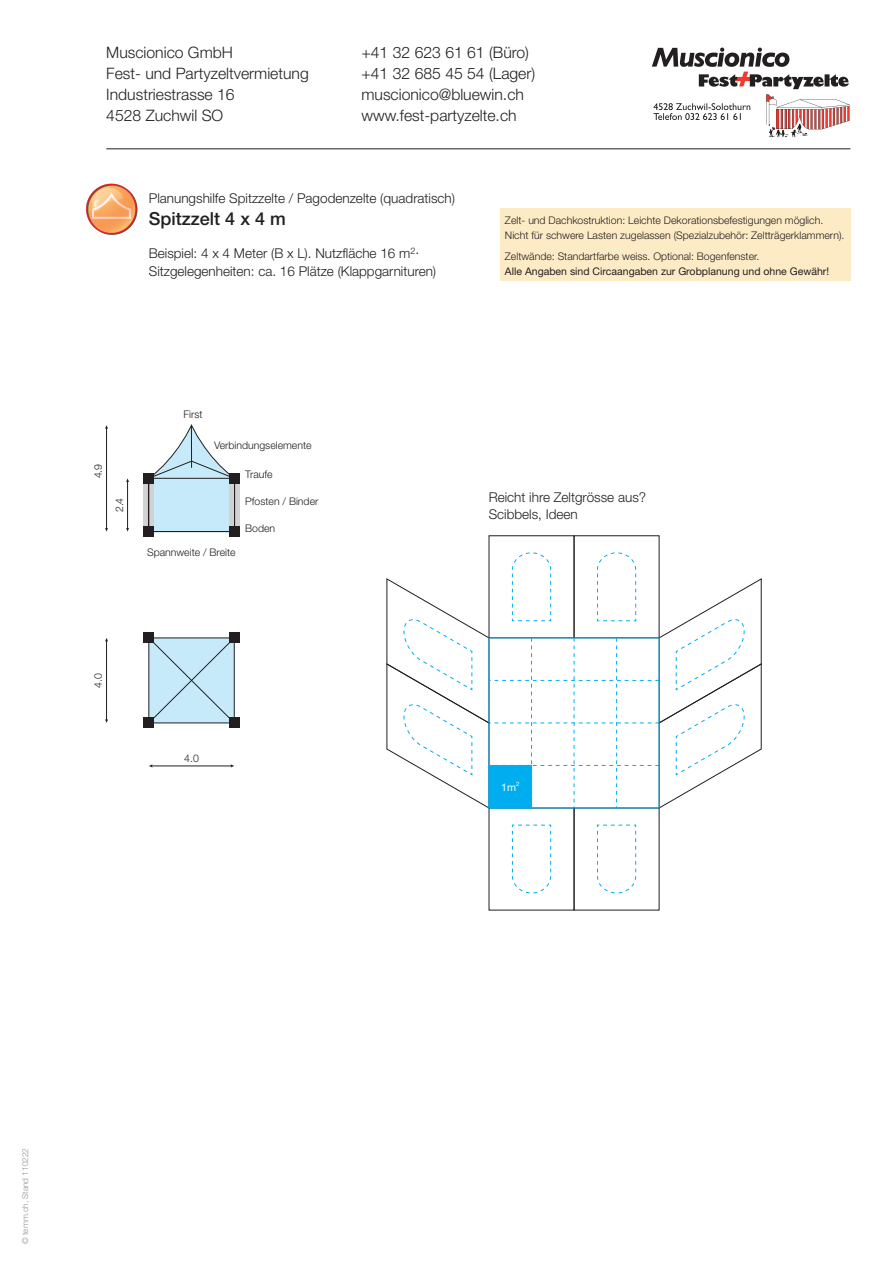
<style>
.page{position:relative;width:893px;height:1263px;background:#fff}
.page>*{position:absolute;margin:0;border:0;box-sizing:border-box;transform-origin:0 0}
.t1{font:500 18px "Helvetica Neue";color:#231f20}
.t2{font:300 15.75px/21px "Helvetica Neue";color:#231f20}
.t3{font:300 13.5px/17.2px "Helvetica Neue";color:#231f20}
.t4{font:300 10.5px/14.2px "Helvetica Neue";color:#231f20}
.t5{font:10.5px "Helvetica Neue";color:#231f20}
.t6{font:10.5px "Helvetica Neue";color:#fff}
.t7{font:300 8.25px "Helvetica Neue";color:#939598}
</style>
<div class="page">
<svg style="left:652px;top:48px;width:197px;height:89px"></svg>
<div style="left:500px;top:208px;width:350px;height:73px;background:#fdebc5"></div>
<img style="left:86px;top:183px;width:52px;height:52px">
<div style="left:489px;top:535px;width:85px;height:103px;border:1px solid #231f20"></div>
<div style="left:574px;top:535px;width:85px;height:103px;border:1px solid #231f20"></div>
<svg style="left:597px;top:824px;width:39px;height:70px"></svg>
<div style="left:574px;top:808px;width:85px;height:102px;border:1px solid #231f20"></div>
<svg style="left:512px;top:824px;width:39px;height:70px"></svg>
<svg style="left:148px;top:637px;width:87px;height:87px;background:#bbdbea"></svg>
<svg style="left:235px;top:484px;width:5px;height:42px"></svg>
<div style="left:229px;top:473px;width:11px;height:11px;background:#231f20"></div>
<div style="left:229px;top:526px;width:11px;height:11px;background:#231f20"></div>
<div style="left:229px;top:633px;width:11px;height:10px;background:#231f20"></div>
<div style="left:144px;top:632px;width:10px;height:11px;background:#231f20"></div>
<div style="left:229px;top:718px;width:11px;height:10px;background:#231f20"></div>
<div style="left:144px;top:718px;width:10px;height:10px;background:#231f20"></div>
<div style="left:144px;top:473px;width:10px;height:64px;background:#d1d2d4"></div>
<div style="left:144px;top:473px;width:10px;height:11px;background:#231f20"></div>
<div style="left:144px;top:526px;width:10px;height:11px;background:#231f20"></div>
<svg style="left:386px;top:552px;width:376px;height:257px"></svg>
<div style="left:489px;top:765px;width:43px;height:43px;background:#00aeef"></div>
<hr style="left:106px;top:640px;width:1px;height:80px;background:#231f20">
<hr style="left:127px;top:481px;width:1px;height:48px;background:#231f20">
<hr style="left:106px;top:428px;width:1px;height:101px;background:#231f20">
<hr style="left:151px;top:766px;width:81px;height:1px;background:#231f20">
<svg style="left:148px;top:424px;width:87px;height:108px"></svg>
<hr style="left:106px;top:148px;width:744px;height:1px;background:#231f20">
<h2 class="t2" style="left:106px;top:42px;width:204px">Muscionico GmbH<br>Fest- und Partyzeltvermietung<br>Industriestrasse 16<br>4528 Zuchwil SO</h2>
<h2 class="t2" style="left:361px;top:42px;width:175px">+41 32 623 61 61 (Büro) +41 32 685 45 54 (Lager) muscionico@bluewin.ch www.fest-partyzelte.ch</h2>
<p class="t3" style="left:149px;top:189px;width:308px">Planungshilfe Spitzzelte / Pagodenzelte (quadratisch)</p>
<h1 class="t1" style="left:149px;top:208px;width:138px">Spitzzelt 4 x 4 m</h1>
<p class="t4" style="left:505px;top:213px;width:341px">Zelt- und Dachkostruktion: Leichte Dekorationsbefestigungen möglich.<br>Nicht für schwere Lasten zugelassen (Spezialzubehör: Zeltträgerklammern).</p>
<p class="t4" style="left:505px;top:249px;width:256px">Zeltwände: Standartfarbe weiss. Optional: Bogenfenster.</p>
<p class="t5" style="left:505px;top:265px;width:326px">Alle Angaben sind Circaangaben zur Grobplanung und ohne Gewähr!</p>
<p class="t3" style="left:149px;top:245px;width:289px">Beispiel: 4 x 4 Meter (B x L). Nutzfläche 16 m<sup>2</sup>.<br>Sitzgelegenheiten: ca. 16 Plätze (Klappgarnituren)</p>
<p class="t4" style="left:91px;top:478px;width:16px;rotate:-90deg">4.9</p>
<p class="t4" style="left:112px;top:512px;width:16px;rotate:-90deg">2.4</p>
<p class="t4" style="left:184px;top:407px;width:21px">First</p>
<p class="t4" style="left:214px;top:438px;width:99px">Verbindungselemente</p>
<p class="t4" style="left:245px;top:467px;width:29px">Traufe</p>
<p class="t4" style="left:245px;top:494px;width:75px">Pfosten / Binder</p>
<p class="t4" style="left:245px;top:520px;width:32px">Boden</p>
<p class="t4" style="left:147px;top:544px;width:90px">Spannweite / Breite</p>
<p class="t4" style="left:91px;top:688px;width:16px;rotate:-90deg">4.0</p>
<p class="t4" style="left:184px;top:751px;width:16px">4.0</p>
<p class="t3" style="left:489px;top:488px;width:159px">Reicht ihre Zeltgrösse aus?<br>Scibbels, Ideen</p>
<p class="t6" style="left:501px;top:781px;width:20px">1m<sup>2</sup></p>
<p class="t7" style="left:20px;top:1244px;width:97px;rotate:-90deg">© temm.ch, Stand 110222</p>
</div>
